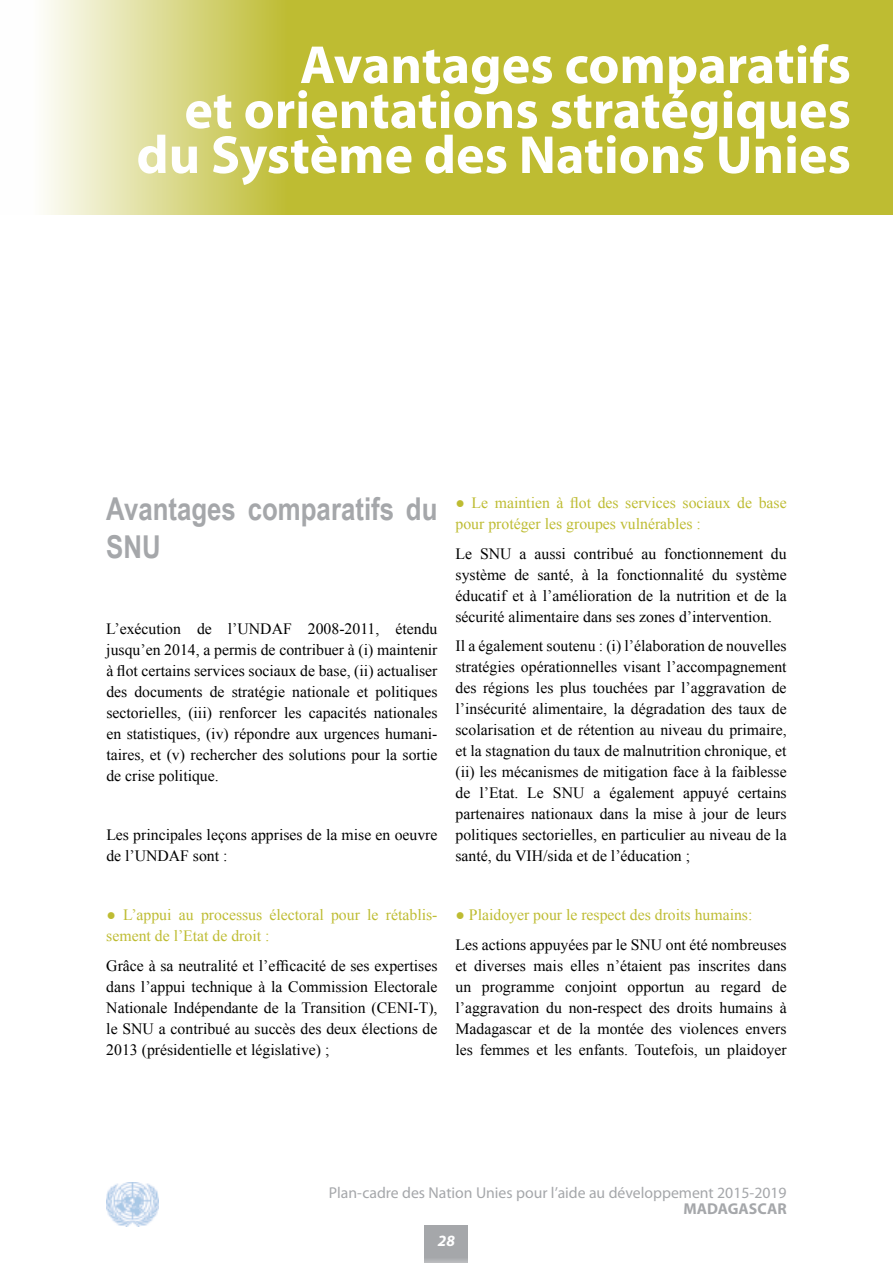
<style>
.page{position:relative;width:893px;height:1263px;background:#fff}
.page>*{position:absolute;margin:0;border:0;box-sizing:border-box;transform-origin:0 0}
.t1{font:700 54px/45px "Myriad Pro";color:#fff;text-align:right}
.t2{font:700 31.5px/37.8px "Arial Narrow";color:#a5a7aa}
.t3{font:15.75px/21px "Times New Roman";color:#000;text-align:justify}
.t4{font:15.75px/21px "Times New Roman";color:#bebc32}
.t5{font:15.75px "Myriad Pro";color:#a5a7aa}
.t6{font:700 15.75px "Myriad Pro";color:#a5a7aa}
.t7{font:italic 700 15.75px "Myriad Pro";color:#fff}
</style>
<div class="page">
<img style="left:106px;top:1182px;width:53px;height:44px">
<div style="left:425px;top:1225px;width:43px;height:38px;background:#a5a7aa"></div>
<svg style="left:44px;top:0;width:849px;height:215px;fill:#bebc32"></svg>
<h1 class="t1" style="left:136px;top:41px;width:716px">Avantages comparatifs<br>et orientations stratégiques du Système des Nations Unies</h1>
<h2 class="t2" style="left:106px;top:489px;width:333px">Avantages comparatifs du<br>SNU</h2>
<p class="t3" style="left:106px;top:618px;width:333px">L’exécution de l’UNDAF 2008-2011, étendu jusqu’en 2014, a permis de contribuer à (i) maintenir à flot certains services sociaux de base, (ii) actualiser des documents de stratégie nationale et politiques sectorielles, (iii) renforcer les capacités nationales en statistiques, (iv) répondre aux urgences humani&shy;taires, et (v) rechercher des solutions pour la sortie de crise politique.</p>
<p class="t3" style="left:106px;top:824px;width:333px">Les principales leçons apprises de la mise en oeuvre de l’UNDAF sont :</p>
<p class="t4" style="left:455px;top:492px;width:333px">● Le maintien à flot des services sociaux de base pour protéger les groupes vulnérables :</p>
<p class="t3" style="left:455px;top:543px;width:333px">Le SNU a aussi contribué au fonctionnement du système de santé, à la fonctionnalité du système éducatif et à l’amélioration de la nutrition et de la sécurité alimentaire dans ses zones d’intervention.</p>
<p class="t3" style="left:455px;top:635px;width:333px">Il a également soutenu : (i) l’élaboration de nouvelles stratégies opérationnelles visant l’accompagnement des régions les plus touchées par l’aggravation de l’insécurité alimentaire, la dégradation des taux de scolarisation et de rétention au niveau du primaire, et la stagnation du taux de malnutrition chronique, et (ii) les mécanismes de mitigation face à la faiblesse de l’Etat. Le SNU a également appuyé certains partenaires nationaux dans la mise à jour de leurs politiques sectorielles, en particulier au niveau de la santé, du VIH/sida et de l’éducation ;</p>
<p class="t4" style="left:106px;top:904px;width:333px">● L’appui au processus électoral pour le rétablis&shy;sement de l’Etat de droit :</p>
<p class="t3" style="left:106px;top:954px;width:333px">Grâce à sa neutralité et l’efficacité de ses expertises dans l’appui technique à la Commission Electorale Nationale Indépendante de la Transition (CENI-T), le SNU a contribué au succès des deux élections de 2013 (présidentielle et législative) ;</p>
<p class="t4" style="left:455px;top:904px;width:298px">● Plaidoyer pour le respect des droits humains:</p>
<p class="t3" style="left:455px;top:934px;width:333px">Les actions appuyées par le SNU ont été nombreuses et diverses mais elles n’étaient pas inscrites dans un programme conjoint opportun au regard de l’aggravation du non-respect des droits humains à Madagascar et de la montée des violences envers les femmes et les enfants. Toutefois, un plaidoyer</p>
<p class="t5" style="left:329px;top:1183px;width:459px">Plan-cadre des Nation Unies pour l’aide au développement 2015-2019</p>
<p class="t7" style="left:438px;top:1231px;width:19px">28</p>
<p class="t6" style="left:684px;top:1198px;width:105px">MADAGASCAR</p>
</div>
